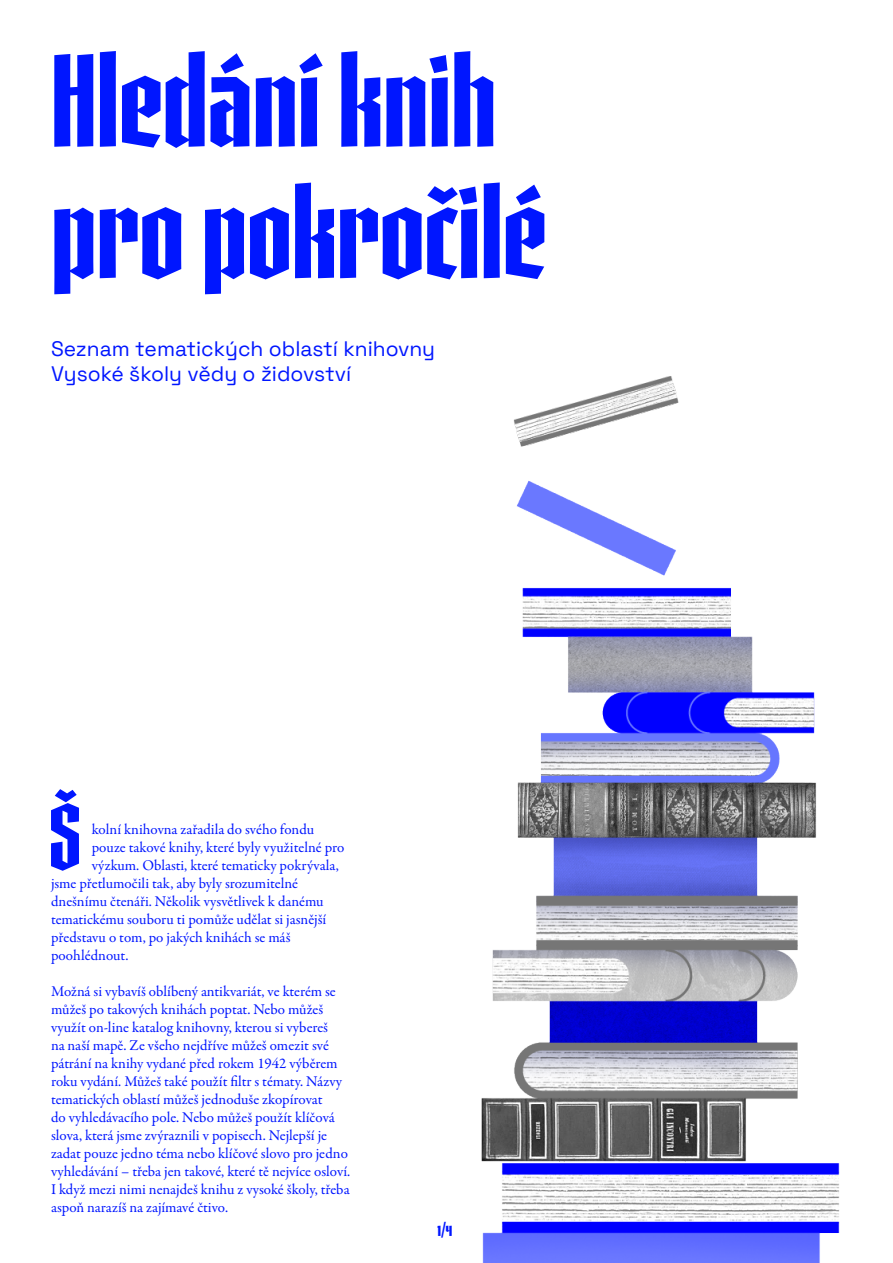
<style>
.page{position:relative;width:893px;height:1263px;background:#fff}
.page>*{position:absolute;margin:0;border:0;box-sizing:border-box;transform-origin:0 0}
.t1{font:600 121.5px/131.4px "Gandur New";color:#0016ff}
.t2{font:600 87px "Gandur New";color:#0016ff}
.t3{font:21px/25.2px "Space Grotesk";color:#0016ff}
.t4{font:600 18px "Gandur New";color:#0016ff}
.t5{font:15px/18px "Garamond Premr Pro";color:#0016ff}
</style>
<div class="page">
<img style="left:481px;top:376px;width:359px;height:887px">
<h1 class="t1" style="left:51px;top:24px;width:497px">Hledání knih pro pokročilé</h1>
<h3 class="t3" style="left:51px;top:335px;width:386px">Seznam tematických oblastí knihovny<br>Vysoké školy vědy o židovství</h3>
<h2 class="t2" style="left:49px;top:770px;width:33px">Š</h2>
<p class="t5" style="left:92px;top:820px;width:224px">kolní knihovna zařadila do svého fondu</p>
<p class="t5" style="left:92px;top:838px;width:254px">pouze takové knihy, které byly využitelné pro</p>
<p class="t5" style="left:92px;top:856px;width:249px">výzkum. Oblasti, které tematicky pokrývala,</p>
<p class="t5" style="left:51px;top:874px;width:249px">jsme přetlumočili tak, aby byly srozumitelné</p>
<p class="t5" style="left:51px;top:892px;width:274px">dnešnímu čtenáři. Několik vysvětlivek k danému</p>
<p class="t5" style="left:51px;top:910px;width:277px">tematickému souboru ti pomůže udělat si jasnější</p>
<p class="t5" style="left:51px;top:928px;width:241px">představu o tom, po jakých knihách se máš</p>
<p class="t5" style="left:51px;top:946px;width:79px">poohlédnout.</p>
<p class="t5" style="left:51px;top:982px;width:301px">Možná si vybavíš oblíbený antikvariát, ve kterém se můžeš po takových knihách poptat. Nebo můžeš využít on-line katalog knihovny, kterou si vybereš<br>na naší mapě. Ze všeho nejdříve můžeš omezit své pátrání na knihy vydané před rokem 1942 výběrem roku vydání. Můžeš také použít filtr s tématy. Názvy tematických oblastí můžeš jednoduše zkopírovat<br>do vyhledávacího pole. Nebo můžeš použít klíčová slova, která jsme zvýraznili v popisech. Nejlepší je zadat pouze jedno téma nebo klíčové slovo pro jedno vyhledávání – třeba jen takové, které tě nejvíce osloví.<br>I když mezi nimi nenajdeš knihu z vysoké školy, třeba aspoň narazíš na zajímavé čtivo.</p>
<p class="t4" style="left:437px;top:1215px;width:17px">1/4</p>
</div>
